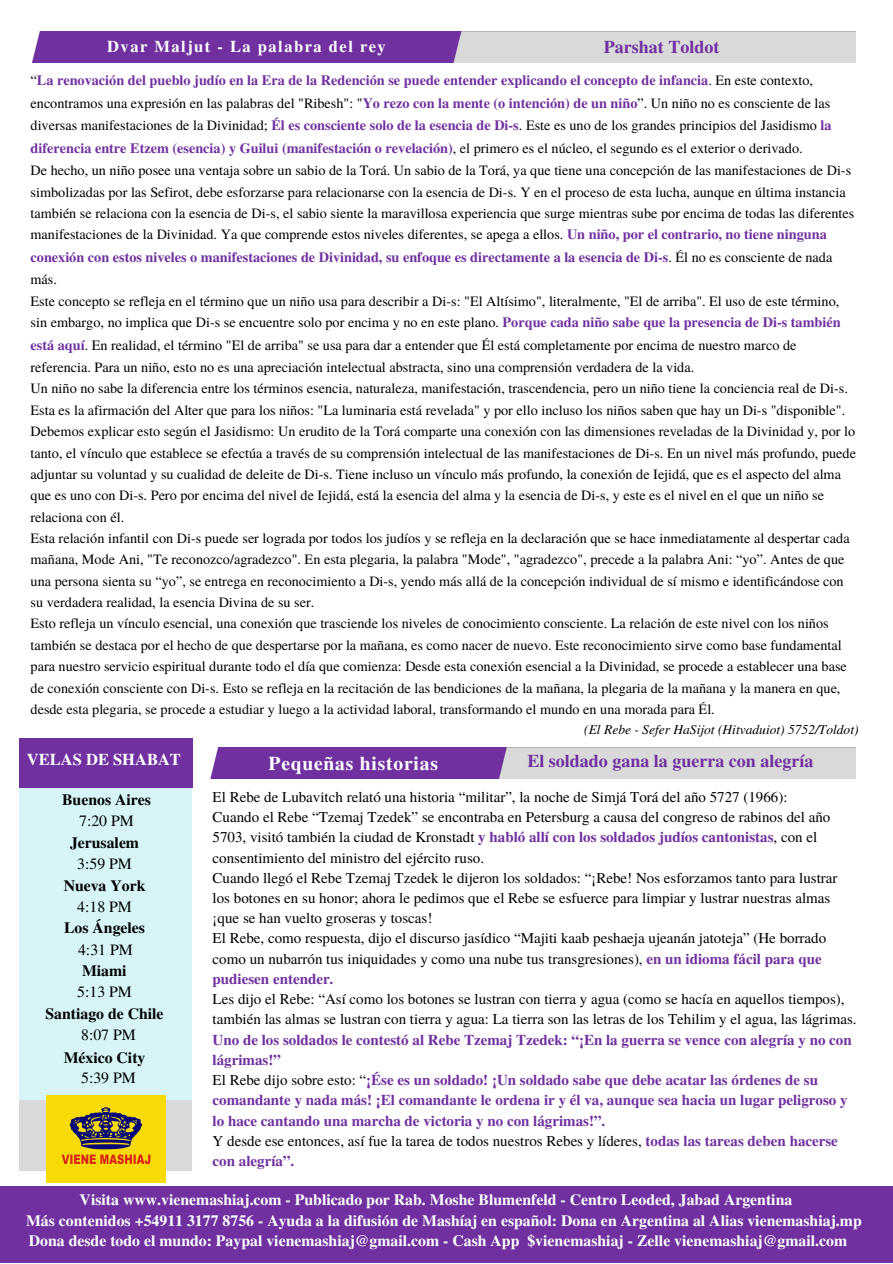
<style>
.page{position:relative;width:893px;height:1264px;background:#fff}
.page>*{position:absolute;margin:0;border:0;box-sizing:border-box;transform-origin:0 0}
.t1{font:700 19.5px "Te X Gyre Termes";letter-spacing:.04em;color:#fff}
.t2{font:700 18px "Te X Gyre Termes";color:#7030a0}
.t3{font:700 16.5px "Te X Gyre Termes";letter-spacing:.09em;color:#fff}
.t4{font:700 16.5px "Te X Gyre Termes";color:#fff}
.t5{font:700 15.75px "Te X Gyre Termes";color:#fff}
.t6{font:700 15.75px "Te X Gyre Termes";color:#000}
.t7{font:15.75px/21.3px "Te X Gyre Termes";color:#000;text-align:center}
.t8{font:15px/20.2px "Te X Gyre Termes";color:#000}
.t9{font:700 15px/20.2px "Te X Gyre Termes";color:#7030a0}
.t10{font:14.25px/21.3px "Te X Gyre Termes";color:#000}
.t11{font:italic 13.5px "Te X Gyre Termes";color:#000}
.s1{font-weight:700;color:#7030a0}
.s2{font-weight:400;color:#000}
.s3{font-weight:700}
</style>
<div class="page">
<div style="left:32px;top:32px;width:441px;height:30px;background:#7030a0"></div>
<div style="left:19px;top:772px;width:173px;height:328px;background:#d7f5f6"></div>
<div style="left:19px;top:738px;width:174px;height:49px;background:#7030a0"></div>
<div style="left:0;top:1186px;width:892px;height:76px;background:#7030a0"></div>
<div style="left:19px;top:1100px;width:172px;height:70px;background:#d9d9d9"></div>
<div style="left:210px;top:748px;width:303px;height:30px;background:#7030a0"></div>
<img style="left:46px;top:1095px;width:119px;height:87px">
<p class="t3" style="left:107px;top:34px;width:280px">Dvar Maljut - La palabra del rey</p>
<p class="t2" style="left:603px;top:33px;width:117px">Parshat Toldot</p>
<p class="t10" style="left:31px;top:68px;width:802px;line-height:22.5px">“<span class="s1">La renovación del pueblo judío en la Era de la Redención se puede entender explicando el concepto de infancia</span>. En este contexto, encontramos una expresión en las palabras del "Ribesh": "<span class="s1">Yo rezo con la mente (o intención) de un niño</span>”. Un niño no es consciente de las diversas manifestaciones de la Divinidad; <span class="s1">Él es consciente solo de la esencia de Di-s</span>. Este es uno de los grandes principios del Jasidismo <span class="s1">la diferencia entre Etzem (esencia) y Guilui (manifestación o revelación)</span>, el primero es el núcleo, el segundo es el exterior o derivado.</p>
<p class="t10" style="left:31px;top:159px;width:825px;line-height:21.8px">De hecho, un niño posee una ventaja sobre un sabio de la Torá. Un sabio de la Torá, ya que tiene una concepción de las manifestaciones de Di-s simbolizadas por las Sefirot, debe esforzarse para relacionarse con la esencia de Di-s. Y en el proceso de esta lucha, aunque en última instancia también se relaciona con la esencia de Di-s, el sabio siente la maravillosa experiencia que surge mientras sube por encima de todas las diferentes manifestaciones de la Divinidad. Ya que comprende estos niveles diferentes, se apega a ellos. <span class="s1">Un niño, por el contrario, no tiene ninguna conexión con estos niveles o manifestaciones de Divinidad, su enfoque es directamente a la esencia de Di-s</span>. Él no es consciente de nada más.</p>
<p class="t10" style="left:31px;top:289px;width:811px;line-height:22px">Este concepto se refleja en el término que un niño usa para describir a Di-s: "El Altísimo", literalmente, "El de arriba". El uso de este término, sin embargo, no implica que Di-s se encuentre solo por encima y no en este plano. <span class="s1">Porque cada niño sabe que la presencia de Di-s también está aquí</span>. En realidad, el término "El de arriba" se usa para dar a entender que Él está completamente por encima de nuestro marco de referencia. Para un niño, esto no es una apreciación intelectual abstracta, sino una comprensión verdadera de la vida.</p>
<p class="t10" style="left:31px;top:377px;width:818px">Un niño no sabe la diferencia entre los términos esencia, naturaleza, manifestación, trascendencia, pero un niño tiene la conciencia real de Di-s.<br>Esta es la afirmación del Alter que para los niños: "La luminaria está revelada" y por ello incluso los niños saben que hay un Di-s "disponible".</p>
<p class="t10" style="left:31px;top:420px;width:826px">Debemos explicar esto según el Jasidismo: Un erudito de la Torá comparte una conexión con las dimensiones reveladas de la Divinidad y, por lo tanto, el vínculo que establece se efectúa a través de su comprensión intelectual de las manifestaciones de Di-s. En un nivel más profundo, puede adjuntar su voluntad y su cualidad de deleite de Di-s. Tiene incluso un vínculo más profundo, la conexión de Iejidá, que es el aspecto del alma que es uno con Di-s. Pero por encima del nivel de Iejidá, está la esencia del alma y la esencia de Di-s, y este es el nivel en el que un niño se relaciona con él.</p>
<p class="t10" style="left:31px;top:527px;width:820px">Esta relación infantil con Di-s puede ser lograda por todos los judíos y se refleja en la declaración que se hace inmediatamente al despertar cada mañana, Mode Ani, "Te reconozco/agradezco". En esta plegaria, la palabra "Mode", "agradezco", precede a la palabra Ani: “yo”. Antes de que una persona sienta su “yo”, se entrega en reconocimiento a Di-s, yendo más allá de la concepción individual de sí mismo e identificándose con su verdadera realidad, la esencia Divina de su ser.</p>
<p class="t10" style="left:31px;top:612px;width:817px">Esto refleja un vínculo esencial, una conexión que trasciende los niveles de conocimiento consciente. La relación de este nivel con los niños también se destaca por el hecho de que despertarse por la mañana, es como nacer de nuevo. Este reconocimiento sirve como base fundamental para nuestro servicio espiritual durante todo el día que comienza: Desde esta conexión esencial a la Divinidad, se procede a establecer una base de conexión consciente con Di-s. Esto se refleja en la recitación de las bendiciones de la mañana, la plegaria de la mañana y la manera en que, desde esta plegaria, se procede a estudiar y luego a la actividad laboral, transformando el mundo en una morada para Él.</p>
<p class="t11" style="left:584px;top:719px;width:276px">(El Rebe - Sefer HaSijot (Hitvaduiot) 5752/Toldot)</p>
<p class="t4" style="left:27px;top:746px;width:155px">VELAS DE SHABAT</p>
<p class="t1" style="left:268px;top:748px;width:171px">Pequeñas historias</p>
<p class="t2" style="left:527px;top:746px;width:287px">El soldado gana la guerra con alegría</p>
<p class="t8" style="left:213px;top:785px;width:576px">El Rebe de Lubavitch relató una historia “militar”, la noche de Simjá Torá del año 5727 (1966):</p>
<p class="t8" style="left:213px;top:806px;width:619px">Cuando el Rebe “Tzemaj Tzedek” se encontraba en Petersburg a causa del congreso de rabinos del año<br>5703, visitó también la ciudad de Kronstadt <span class="s1">y habló allí con los soldados judíos cantonistas</span>, con el consentimiento del ministro del ejército ruso.</p>
<p class="t8" style="left:213px;top:866px;width:626px">Cuando llegó el Rebe Tzemaj Tzedek le dijeron los soldados: “¡Rebe! Nos esforzamos tanto para lustrar los botones en su honor; ahora le pedimos que el Rebe se esfuerce para limpiar y lustrar nuestras almas ¡que se han vuelto groseras y toscas!</p>
<p class="t8" style="left:213px;top:927px;width:615px">El Rebe, como respuesta, dijo el discurso jasídico “Majiti kaab peshaeja ujeanán jatoteja” (He borrado como un nubarrón tus iniquidades y como una nube tus transgresiones), <span class="s1">en un idioma fácil para que pudiesen entender.</span></p>
<p class="t8" style="left:213px;top:988px;width:645px">Les dijo el Rebe: “Así como los botones se lustran con tierra y agua (como se hacía en aquellos tiempos), también las almas se lustran con tierra y agua: La tierra son las letras de los Tehilim y el agua, las lágrimas.</p>
<p class="t9" style="left:213px;top:1028px;width:640px">Uno de los soldados le contestó al Rebe Tzemaj Tzedek: “¡En la guerra se vence con alegría y no con lágrimas!”</p>
<p class="t9" style="left:213px;top:1069px;width:636px"><span class="s2">El Rebe dijo sobre esto: “</span>¡Ése es un soldado! ¡Un soldado sabe que debe acatar las órdenes de su comandante y nada más! ¡El comandante le ordena ir y él va, aunque sea hacia un lugar peligroso y lo hace cantando una marcha de victoria y no con lágrimas!”.</p>
<p class="t8" style="left:213px;top:1129px;width:626px">Y desde ese entonces, así fue la tarea de todos nuestros Rebes y líderes, <span class="s1">todas las tareas deben hacerse con alegría”.</span></p>
<p class="t5" style="left:80px;top:1187px;width:714px">Visita www.vienemashiaj.com - Publicado por Rab. Moshe Blumenfeld - Centro Leoded, Jabad Argentina</p>
<p class="t5" style="left:26px;top:1207px;width:837px">Más contenidos +54911 3177 8756 - Ayuda a la difusión de Mashíaj en español: Dona en Argentina al Alias vienemashiaj.mp</p>
<p class="t5" style="left:29px;top:1228px;width:819px">Dona desde todo el mundo: Paypal vienemashiaj@gmail.com - Cash App $vienemashiaj - Zelle vienemashiaj@gmail.com</p>
<p class="t6" style="left:62px;top:787px;width:90px">Buenos Aires</p>
<p class="t7" style="left:79px;top:809px;width:56px">7:20 PM</p>
<p class="t6" style="left:70px;top:830px;width:71px">Jerusalem</p>
<p class="t7" style="left:77px;top:852px;width:56px">3:59 PM</p>
<p class="t6" style="left:64px;top:873px;width:83px">Nueva York</p>
<p class="t7" style="left:77px;top:895px;width:56px">4:18 PM</p>
<p class="t6" style="left:64px;top:915px;width:82px">Los Ángeles</p>
<p class="t7" style="left:78px;top:937px;width:56px">4:31 PM</p>
<p class="t7" style="left:77px;top:959px;width:56px"><span class="s3">Miami<br></span>5:13 PM</p>
<p class="t6" style="left:45px;top:1001px;width:120px">Santiago de Chile</p>
<p class="t7" style="left:81px;top:1023px;width:56px">8:07 PM</p>
<p class="t6" style="left:64px;top:1044px;width:83px">México City</p>
<p class="t7" style="left:81px;top:1066px;width:56px">5:39 PM</p>
</div>
